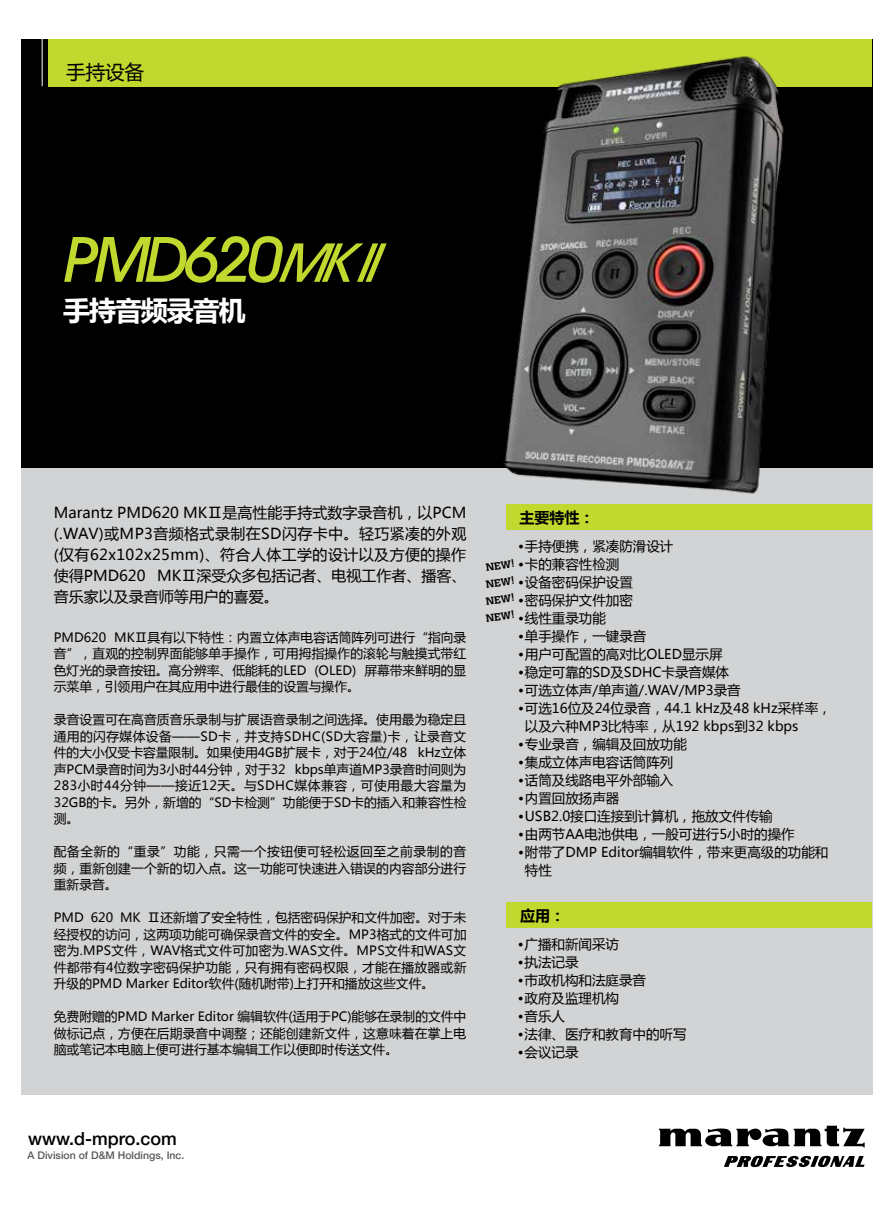
<style>
.page{position:relative;width:893px;height:1212px;background:#fff}
.page>*{position:absolute;margin:0;border:0;box-sizing:border-box;transform-origin:0 0}
.t1{font:italic 500 63px "Avant Garde IT Cby BT";letter-spacing:-.07em;color:#c1d82e}
.t2{font:700 27px "Microsoft Ya Hei";letter-spacing:-.04em;color:#fff}
.t3{font:19.5px "Microsoft Ya Hei";color:#000}
.t4{font:500 18px "Helvetica Neue LT";color:#000}
.t5{font:15px/21px "Microsoft Ya Hei";color:#000;text-align:justify}
.t6{font:700 15px "Microsoft Ya Hei";color:#000}
.t7{font:13.5px/18px "Microsoft Ya Hei";color:#000}
.t8{font:12.75px/16.5px "Microsoft Ya Hei";letter-spacing:.005em;color:#000;text-align:justify}
.t9{font:500 10.5px "Helvetica Neue LT";color:#58585b}
.t10{font:700 10.5px "Calvert";color:#000}
.s1{font-size:54px}
</style>
<div class="page">
<div style="left:21px;top:186px;width:851px;height:909px;background:#d1d3d4"></div>
<div style="left:21px;top:39px;width:851px;height:428px;background:#000"></div>
<svg style="left:724px;top:1156px;width:141px;height:11px"></svg>
<svg style="left:659px;top:1126px;width:206px;height:21px"></svg>
<div style="left:49px;top:39px;width:823px;height:47px;background:#c1d82e"></div>
<hr style="left:42px;top:39px;width:1px;height:47px;background:#fff">
<img style="left:456px;top:56px;width:361px;height:449px">
<div style="left:506px;top:505px;width:365px;height:25px;background:#c1d82e"></div>
<div style="left:507px;top:902px;width:365px;height:26px;background:#c1d82e"></div>
<h3 class="t3" style="left:66px;top:59px;width:80px">手持设备</h3>
<h1 class="t1" style="left:65px;top:221px;width:329px">PMD620<span class="s1">MK II</span></h1>
<h2 class="t2" style="left:63px;top:291px;width:184px">手持音频录音机</h2>
<p class="t5" style="left:54px;top:502px;width:414px">Marantz PMD620 MKⅡ是高性能手持式数字录音机，以PCM (.WAV)或MP3音频格式录制在SD闪存卡中。轻巧紧凑的外观(仅有62x102x25mm)、符合人体工学的设计以及方便的操作使得PMD620 MKⅡ深受众多包括记者、电视工作者、播客、音乐家以及录音师等用户的喜爱。</p>
<p class="t8" style="left:54px;top:628px;width:414px">PMD620 MKⅡ具有以下特性：内置立体声电容话筒阵列可进行“指向录音”，直观的控制界面能够单手操作，可用拇指操作的滚轮与触摸式带红色灯光的录音按钮。高分辨率、低能耗的LED (OLED) 屏幕带来鲜明的显示菜单，引领用户在其应用中进行最佳的设置与操作。</p>
<p class="t8" style="left:54px;top:711px;width:414px">录音设置可在高音质音乐录制与扩展语音录制之间选择。使用最为稳定且通用的闪存媒体设备——SD卡，并支持SDHC(SD大容量)卡，让录音文件的大小仅受卡容量限制。如果使用4GB扩展卡，对于24位/48 kHz立体声PCM录音时间为3小时44分钟，对于32 kbps单声道MP3录音时间则为283小时44分钟——接近12天。与SDHC媒体兼容，可使用最大容量为32GB的卡。另外，新增的“SD卡检测”功能便于SD卡的插入和兼容性检测。</p>
<p class="t8" style="left:54px;top:843px;width:414px">配备全新的“重录”功能，只需一个按钮便可轻松返回至之前录制的音频，重新创建一个新的切入点。这一功能可快速进入错误的内容部分进行重新录音。</p>
<p class="t8" style="left:54px;top:909px;width:414px">PMD 620 MK Ⅱ还新增了安全特性，包括密码保护和文件加密。对于未经授权的访问，这两项功能可确保录音文件的安全。MP3格式的文件可加密为.MPS文件，WAV格式文件可加密为.WAS文件。MPS文件和WAS文件都带有4位数字密码保护功能，只有拥有密码权限，才能在播放器或新升级的PMD Marker Editor软件(随机附带)上打开和播放这些文件。</p>
<p class="t8" style="left:54px;top:1008px;width:414px">免费附赠的PMD Marker Editor 编辑软件(适用于PC)能够在录制的文件中做标记点，方便在后期录音中调整；还能创建新文件，这意味着在掌上电脑或笔记本电脑上便可进行基本编辑工作以便即时传送文件。</p>
<p class="t6" style="left:520px;top:508px;width:76px">主要特性：</p>
<p class="t7" style="left:518px;top:536px;width:157px">•手持便携，紧凑防滑设计</p>
<p class="t7" style="left:518px;top:554px;width:103px">•卡的兼容性检测</p>
<p class="t7" style="left:518px;top:572px;width:116px">•设备密码保护设置</p>
<p class="t7" style="left:518px;top:590px;width:116px">•密码保护文件加密</p>
<p class="t7" style="left:518px;top:608px;width:89px">•线性重录功能</p>
<p class="t7" style="left:518px;top:626px;width:130px">•单手操作，一键录音</p>
<p class="t7" style="left:518px;top:644px;width:206px">•用户可配置的高对比OLED显示屏</p>
<p class="t7" style="left:518px;top:662px;width:212px">•稳定可靠的SD及SDHC卡录音媒体</p>
<p class="t7" style="left:518px;top:680px;width:224px">•可选立体声/单声道/.WAV/MP3录音</p>
<p class="t7" style="left:525px;top:698px;width:308px;text-indent:-7px">•可选16位及24位录音，44.1 kHz及48 kHz采样率，以及六种MP3比特率，从192 kbps到32 kbps</p>
<p class="t7" style="left:518px;top:734px;width:170px">•专业录音，编辑及回放功能</p>
<p class="t7" style="left:518px;top:752px;width:157px">•集成立体声电容话筒阵列</p>
<p class="t7" style="left:518px;top:770px;width:157px">•话筒及线路电平外部输入</p>
<p class="t7" style="left:518px;top:788px;width:103px">•内置回放扬声器</p>
<p class="t7" style="left:518px;top:806px;width:256px">•USB2.0接口连接到计算机，拖放文件传输</p>
<p class="t7" style="left:518px;top:824px;width:278px">•由两节AA电池供电，一般可进行5小时的操作</p>
<p class="t7" style="left:525px;top:842px;width:305px;text-indent:-7px">•附带了DMP Editor编辑软件，带来更高级的功能和特性</p>
<p class="t10" style="left:485px;top:560px;width:30px;rotate:-8deg">NEW!</p>
<p class="t10" style="left:485px;top:595px;width:30px;rotate:-8deg">NEW!</p>
<p class="t10" style="left:485px;top:578px;width:30px;rotate:-8deg">NEW!</p>
<p class="t10" style="left:485px;top:612px;width:30px;rotate:-8deg">NEW!</p>
<p class="t6" style="left:520px;top:905px;width:46px">应用：</p>
<p class="t7" style="left:518px;top:935px;width:103px">•广播和新闻采访</p>
<p class="t7" style="left:518px;top:953px;width:62px">•执法记录</p>
<p class="t7" style="left:518px;top:971px;width:130px">•市政机构和法庭录音</p>
<p class="t7" style="left:518px;top:989px;width:103px">•政府及监理机构</p>
<p class="t7" style="left:518px;top:1007px;width:49px">•音乐人</p>
<p class="t7" style="left:518px;top:1025px;width:170px">•法律、医疗和教育中的听写</p>
<p class="t7" style="left:518px;top:1043px;width:62px">•会议记录</p>
<h3 class="t4" style="left:28px;top:1128px;width:150px">www.d-mpro.com</h3>
<p class="t9" style="left:28px;top:1149px;width:158px">A Division of D&amp;M Holdings, Inc.</p>
</div>
